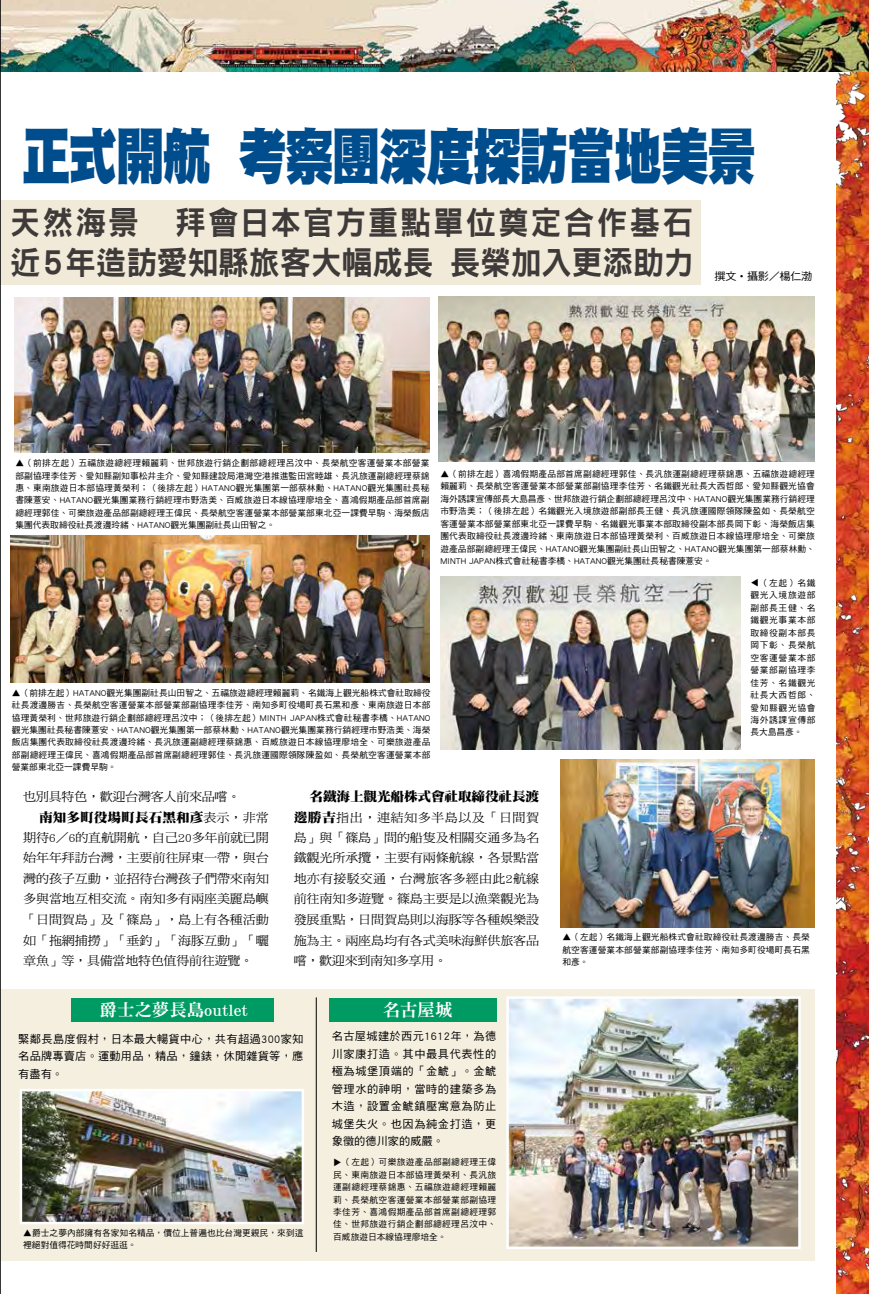
<style>
.page{position:relative;width:869px;height:1294px;background:#fff}
.page>*{position:absolute;margin:0;border:0;box-sizing:border-box;transform-origin:0 0}
.t1{font:61px "DF Hei Std W12";letter-spacing:-.04em;color:#004d8d;scale:.8 1}
.t2{font:32.38px/39.9px "DF Hei Std W9";letter-spacing:.01em;color:#3e3a39;scale:.95 1}
.t3{font:17.38px "DF Ming Std W9";color:#fff}
.t4{font:13px "DF Ming Std W12";letter-spacing:-.015em;color:#000;scale:1.05 1}
.t5{font:12.38px/20.5px "DF Ming Std W5";letter-spacing:-.015em;color:#000;text-align:justify;scale:1.05 1}
.t6{font:11.25px/17.5px "DF Hei Std W5";letter-spacing:.03em;color:#000;text-align:justify}
.t7{font:10.62px "DF Hei Std W5";letter-spacing:-.025em;color:#000;scale:1.05 1}
.t8{font:8.75px/12.5px "DF Hei Std W5";letter-spacing:.01em;color:#000;text-align:justify}
.s1{font-family:"DF Ming Std W5";font-size:12.38px}
.s2{font-family:"DF Ming Std W12";font-size:13px}
.s3{font-family:"ST Heiti TC";font-weight:500}
</style>
<div class="page">
<img style="left:1px;top:0;width:867px;height:1293px">
<svg style="left:0;top:0;width:1px;height:1294px"></svg>
<p class="t1" style="left:24px;top:123px;width:918px">正式開航 考察團深度探訪當地美景</p>
<p class="t2" style="left:12px;top:201px;width:721px">天然海景　拜會日本官方重點單位奠定合作基石近５年造訪愛知縣旅客大幅成長 長榮加入更添助力</p>
<p class="t7" style="left:714px;top:270px;width:95px">撰文˙攝影／楊仁渤</p>
<p class="t8" style="left:15px;top:456px;width:415px">▲（前排左起）五福旅遊總經理賴麗莉、世邦旅遊行銷企劃部總經理呂汶中、長榮航空客運營業本部營業部副協理李佳芳、愛知縣副知事松井圭介、愛知縣建設局港灣空港推進監田宮睦雄、長汎旅運副總經理蔡錦惠、東南旅遊日本部協理黃榮利；（後排左起）HATANO觀光集團第一部蔡林勳、HATANO觀光集團社長秘書陳薏安、HATANO觀光集團業務行銷經理市野浩美、百威旅遊日本線協理廖培全、喜鴻假期產品部首席副總經理郭佳、可樂旅遊產品部副總經理王偉民、長榮航空客運營業本部營業部東北亞一課費早駒、海榮飯店集團代表取締役社長渡邊玲緒、HATANO觀光集團副社長山田智之。</p>
<p class="t8" style="left:12px;top:686px;width:420px">▲（前排左起）HATANO觀光集團副社長山田智之、五福旅遊總經理賴麗莉、名鐵海上觀光船株式會社取締役社長渡邊勝吉、長榮航空客運營業本部營業部副協理李佳芳、南知多町役場町長石黑和彥、東南旅遊日本部協理黃榮利、世邦旅遊行銷企劃部總經理呂汶中；（後排左起）MINTH JAPAN株式會社秘書李橋、HATANO觀光集團社長秘書陳薏安、HATANO觀光集團第一部蔡林勳、HATANO觀光集團業務行銷經理市野浩美、海榮飯店集團代表取締役社長渡邊玲緒、長汎旅運副總經理蔡錦惠、百威旅遊日本線協理廖培全、可樂旅遊產品部副總經理王偉民、喜鴻假期產品部首席副總經理郭佳、長汎旅運國際領隊陳盈如、長榮航空客運營業本部營業部東北亞一課費早駒。</p>
<p class="t8" style="left:440px;top:467px;width:376px">▲（前排左起）喜鴻假期產品部首席副總經理郭佳、長汎旅運副總經理蔡錦惠、五福旅遊總經理賴麗莉、長榮航空客運營業本部營業部副協理李佳芳、名鐵觀光社長大西哲郎、愛知縣觀光協會海外誘課宣傳部長大島昌彥、世邦旅遊行銷企劃部總經理呂汶中、HATANO觀光集團業務行銷經理市野浩美；（後排左起）名鐵觀光入境旅遊部副部長王健、長汎旅運國際領隊陳盈如、長榮航空客運營業本部營業部東北亞一課費早駒、名鐵觀光事業本部取締役副本部長岡下彰、海榮飯店集團代表取締役社長渡邊玲緒、東南旅遊日本部協理黃榮利、百威旅遊日本線協理廖培全、可樂旅遊產品部副總經理王偉民、HATANO觀光集團副社長山田智之、HATANO觀光集團第一部蔡林勳、MINTH▲JAPAN株式會社秘書李橋、HATANO觀光集團社長秘書陳薏安。</p>
<p class="t8" style="left:449px;top:467px;width:4px">▲</p>
<p class="t8" style="left:750px;top:576px;width:67px;text-indent:9px">（左起）名鐵觀光入境旅遊部副部長王健、名鐵觀光事業本部取締役副本部長岡下彰、長榮航空客運營業本部營業部副協理李佳芳、名鐵觀光社長大西哲郎、愛知縣觀光協會海外誘課宣傳部長大島昌彥。</p>
<p class="t8" style="left:748px;top:587px;width:10px;rotate:-90deg">▲</p>
<p class="t5" style="left:23px;top:785px;width:208px">也別具特色，歡迎台灣客人前來品嚐。</p>
<p class="t4" style="left:39px;top:810px;width:220px">南知多町役場町長石黑和彥<span class="s1">表示，非常</span></p>
<p class="t5" style="left:23px;top:826px;width:235px">期待6／6的直航開航，自己20多年前就已開始年年拜訪台灣，主要前往屏東一帶，與台灣的孩子互動，並招待台灣孩子們帶來南知多與當地互相交流。南知多有兩座美麗島嶼「日間賀島」及「篠島」，島上有各種活動如「拖網捕撈」「垂釣」「海豚互動」「曬章魚」等，具備當地特色值得前往遊覽。</p>
<p class="t4" style="left:309px;top:789px;width:220px">名鐵海上觀光船株式會社取締役社長渡</p>
<p class="t5" style="left:293px;top:806px;width:235px"><span class="s2">邊勝吉</span>指出，連結知多半島以及「日間賀島」與「篠島」間的船隻及相關交通多為名鐵觀光所承攬，主要有兩條航線，各景點當地亦有接駁交通，台灣旅客多經由此2航線前往南知多遊覽。篠島主要是以漁業觀光為發展重點，日間賀島則以海豚等各種娛樂設施為主。兩座島均有各式美味海鮮供旅客品嚐，歡迎來到南知多享用。</p>
<p class="t3" style="left:99px;top:1000px;width:150px">爵士之夢長島outlet</p>
<p class="t6" style="left:18px;top:1029px;width:286px">緊鄰長島度假村，日本最大暢貨中心，共有超過300家知名品牌專賣店。運動用品，精品，鐘錶，休閒雜貨等，應有盡有。</p>
<p class="t8" style="left:23px;top:1225px;width:281px">▲爵士之夢內部擁有各家知名精品，價位上普遍也比台灣更親民，來到這裡絕對值得花時間好好逛逛。</p>
<p class="t8" style="left:32px;top:1225px;width:4px">▲</p>
<p class="t3" style="left:382px;top:1000px;width:71px">名古屋城</p>
<p class="t6" style="left:331px;top:1027px;width:166px">名古屋城建於西元1612年，為德川家康打造。其中最具代表性的極為城堡頂端的「金<span class="s3">鯱</span>」。金<span class="s3">鯱</span>管理水的神明，當時的建築多為木造，設置金<span class="s3">鯱</span>鎮壓寓意為防止城堡失火。也因為純金打造，更象徵的德川家的威嚴。</p>
<p class="t8" style="left:333px;top:1155px;width:164px;text-indent:9px">（左起）可樂旅遊產品部副總經理王偉民、東南旅遊日本部協理黃榮利、長汎旅運副總經理蔡錦惠、五福旅遊總經理賴麗莉、長榮航空客運營業本部營業部副協理李佳芳、喜鴻假期產品部首席副總經理郭佳、世邦旅遊行銷企劃部總經理呂汶中、百威旅遊日本線協理廖培全。</p>
<p class="t8" style="left:344px;top:1157px;width:10px;rotate:90deg">▲</p>
<p class="t8" style="left:562px;top:930px;width:249px">▲（左起）名鐵海上觀光船株式會社取締役社長渡邊勝吉、長榮航空客運營業本部營業部副協理李佳芳、南知多町役場町長石黑和彥。</p>
<p class="t8" style="left:571px;top:930px;width:4px">▲</p>
</div>
